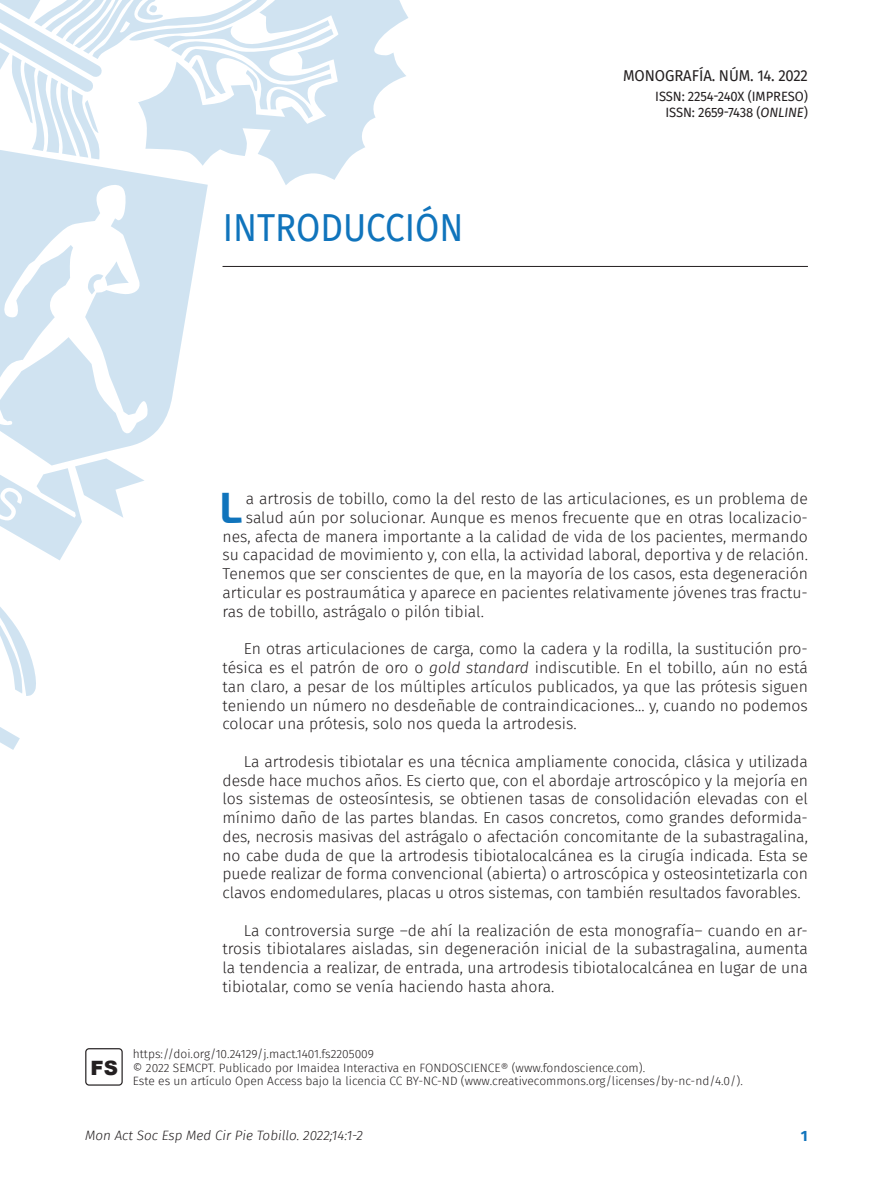
<style>
.page{position:relative;width:893px;height:1191px;background:#fff}
.page>*{position:absolute;margin:0;border:0;box-sizing:border-box;transform-origin:0 0}
.Párrafo_general{font:700 42.9px "Exo 2";color:#1074bc}
.Título_Artículo{font:39px "Fira Sans FS";color:#1074bc;scale:.9 1}
.t1{font:900 19.8px "Arial";color:#231f20}
.Párrafo_introducción{font:15.75px/18.8px "Fira Sans Light FS";color:#231f20;text-align:justify}
.Párrafo_general-2{font:15.75px "Fira Sans Light FS";color:#231f20}
.Nombre_columna_tabla{font:15.75px "Fira Sans FS";letter-spacing:-.005em;color:#231f20;scale:.95 1}
.t2{font:700 15px "Fira Sans FS";color:#1074bc}
.Nombre_columna_tabla-2{font:13.5px/16.5px "Fira Sans FS";letter-spacing:-.015em;color:#231f20;text-align:right}
.t3{font:italic 300 13.5px "Fira Sans FS";color:#231f20}
.Primer_párrafo{font:12px "Fira Sans Light FS";color:#231f20}
.s1{font-style:italic}
.s2{font-family:"Fira Sans FS";font-weight:300;font-style:italic}
</style>
<div class="page">
<svg style="left:334px;top:0;width:75px;height:180px;fill:#d0e3f1"></svg>
<svg style="left:0;top:0;width:334px;height:696px"></svg>
<svg style="left:0;top:727px;width:20px;height:23px"></svg>
<div style="left:85px;top:1048px;width:38px;height:37px;border:1px solid #231f20;border-radius:3px"></div>
<hr style="left:223px;top:266px;width:585px;height:1px;background:#231f20">
<p class="Título_Artículo" style="left:223px;top:200px;width:269px">INTRODUCCIÓN</p>
<p class="Nombre_columna_tabla" style="left:623px;top:64px;width:196px">MONOGRAFÍA. NÚM. 14. 2022</p>
<p class="Nombre_columna_tabla-2" style="left:655px;top:88px;width:154px">ISSN: 2254-240X (IMPRESO)<br>ISSN: 2659-7438 (<span class="s1">ONLINE</span>)</p>
<p class="Párrafo_general" style="left:220px;top:482px;width:24px">L</p>
<p class="Párrafo_general-2" style="left:246px;top:487px;width:563px">a artrosis de tobillo, como la del resto de las articulaciones, es un problema de</p>
<p class="Párrafo_general-2" style="left:246px;top:506px;width:564px">salud aún por solucionar. Aunque es menos frecuente que en otras localizacio-</p>
<p class="Párrafo_general-2" style="left:223px;top:525px;width:587px">nes, afecta de manera importante a la calidad de vida de los pacientes, mermando</p>
<p class="Párrafo_general-2" style="left:223px;top:544px;width:587px">su capacidad de movimiento y, con ella, la actividad laboral, deportiva y de relación.</p>
<p class="Párrafo_general-2" style="left:223px;top:562px;width:587px">Tenemos que ser conscientes de que, en la mayoría de los casos, esta degeneración</p>
<p class="Párrafo_general-2" style="left:223px;top:581px;width:587px">articular es postraumática y aparece en pacientes relativamente jóvenes tras fractu-</p>
<p class="Párrafo_general-2" style="left:223px;top:600px;width:263px">ras de tobillo, astrágalo o pilón tibial.</p>
<p class="Párrafo_introducción" style="left:223px;top:639px;width:587px;text-indent:21px">En otras articulaciones de carga, como la cadera y la rodilla, la sustitución pro&shy;tésica es el patrón de oro o <span class="s2">gold standard</span> indiscutible. En el tobillo, aún no está tan claro, a pesar de los múltiples artículos publicados, ya que las prótesis siguen teniendo un número no desdeñable de contraindicaciones… y, cuando no podemos colocar una prótesis, solo nos queda la artrodesis.</p>
<p class="Párrafo_introducción" style="left:223px;top:752px;width:587px;text-indent:21px">La artrodesis tibiotalar es una técnica ampliamente conocida, clásica y utilizada desde hace muchos años. Es cierto que, con el abordaje artroscópico y la mejoría en los sistemas de osteosíntesis, se obtienen tasas de consolidación elevadas con el mínimo daño de las partes blandas. En casos concretos, como grandes deformida&shy;des, necrosis masivas del astrágalo o afectación concomitante de la subastragalina, no cabe duda de que la artrodesis tibiotalocalcánea es la cirugía indicada. Esta se puede realizar de forma convencional (abierta) o artroscópica y osteosintetizarla con clavos endomedulares, placas u otros sistemas, con también resultados favorables.</p>
<p class="Párrafo_introducción" style="left:223px;top:920px;width:587px;text-indent:21px">La controversia surge –de ahí la realización de esta monografía– cuando en ar&shy;trosis tibiotalares aisladas, sin degeneración inicial de la subastragalina, aumenta la tendencia a realizar, de entrada, una artrodesis tibiotalocalcánea en lugar de una tibiotalar, como se venía haciendo hasta ahora.</p>
<p class="t1" style="left:91px;top:1053px;width:29px">FS</p>
<p class="Primer_párrafo" style="left:133px;top:1045px;width:243px">https://doi.org/10.24129/j.mact.1401.fs2205009</p>
<p class="Primer_párrafo" style="left:133px;top:1059px;width:514px">© 2022 SEMCPT. Publicado por Imaidea Interactiva en FONDOSCIENCE® (www.fondoscience.com).</p>
<p class="Primer_párrafo" style="left:133px;top:1072px;width:611px">Este es un artículo Open Access bajo la licencia CC BY-NC-ND (www.creativecommons.org/licenses/by-nc-nd/4.0/).</p>
<p class="t3" style="left:85px;top:1125px;width:279px">Mon Act Soc Esp Med Cir Pie Tobillo. 2022;14:1-2</p>
<p class="t2" style="left:801px;top:1124px;width:8px">1</p>
</div>
